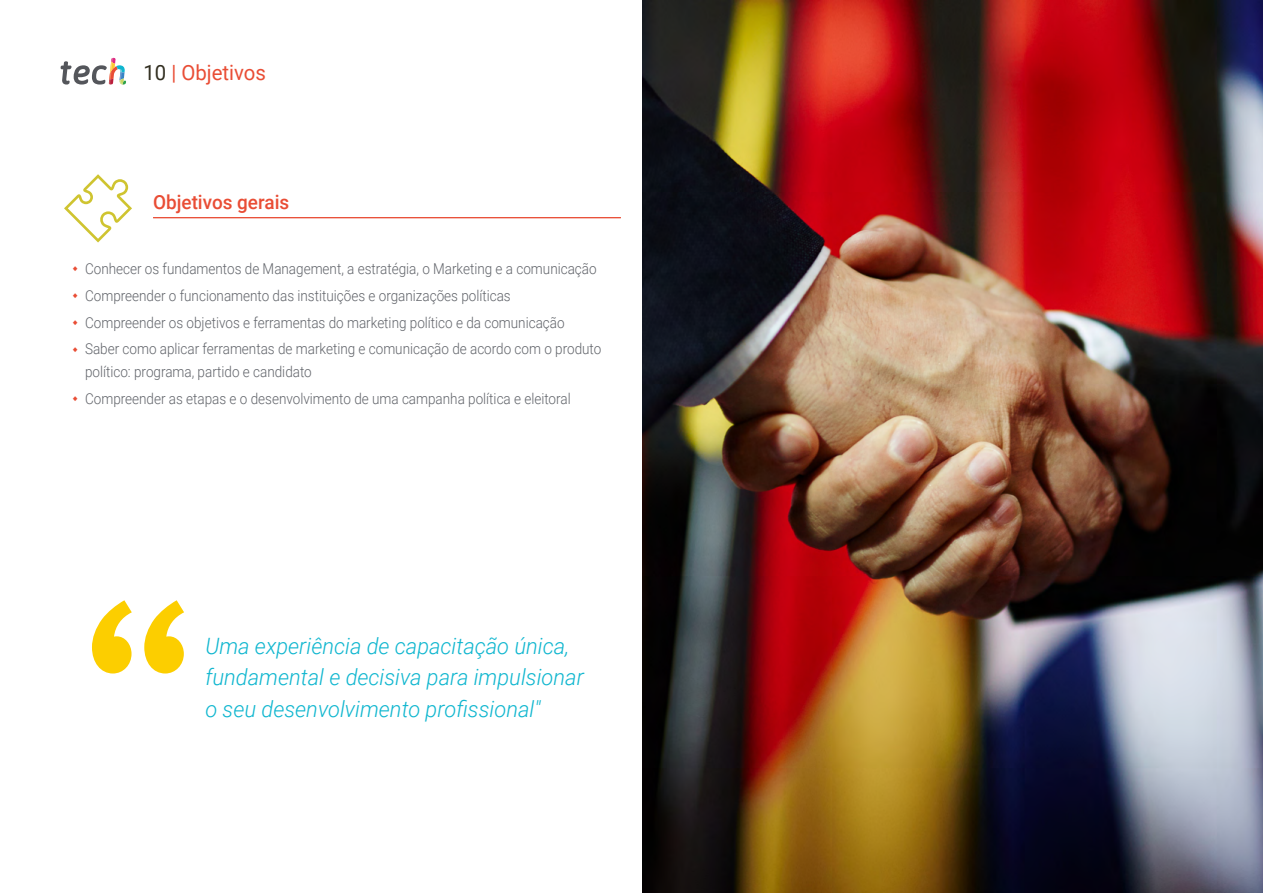
<style>
.page{position:relative;width:1263px;height:893px;background:#fff}
.page>*{position:absolute;margin:0;border:0;box-sizing:border-box;transform-origin:0 0}
.t1{font:italic 300 22.5px/31.5px "Roboto";color:#0fb6cf}
.t2{font:21px "Roboto";color:#e94d35}
.t3{font:500 19.5px "Roboto";color:#e94d35}
.t4{font:300 15px/26.7px "Roboto";color:#61646a;scale:.9 1}
.s1{color:#312e20}
</style>
<div class="page">
<hr style="left:153px;top:217px;width:468px;height:1px;background:#e94d35">
<svg style="left:64px;top:174px;width:68px;height:68px"></svg>
<img style="left:642px;top:0;width:621px;height:893px">
<svg style="left:92px;top:600px;width:92px;height:73px"></svg>
<svg style="left:61px;top:58px;width:65px;height:27px"></svg>
<h2 class="t2" style="left:144px;top:57px;width:124px"><span class="s1">10</span> | Objetivos</h2>
<h3 class="t3" style="left:153px;top:189px;width:138px">Objetivos gerais</h3>
<p class="t4" style="left:85px;top:255px;width:575px">Conhecer os fundamentos de Management, a estratégia, o Marketing e a comunicação Compreender o funcionamento das instituições e organizações políticas<br>Compreender os objetivos e ferramentas do marketing político e da comunicação Saber como aplicar ferramentas de marketing e comunicação de acordo com o produto</p>
<p class="t4" style="left:85px;top:358px;width:541px">político: programa, partido e candidato<br>Compreender as etapas e o desenvolvimento de uma campanha política e eleitoral</p>
<h1 class="t1" style="left:205px;top:629px;width:380px">Uma experiência de capacitação única, fundamental e decisiva para impulsionar o seu desenvolvimento profissional"</h1>
</div>
